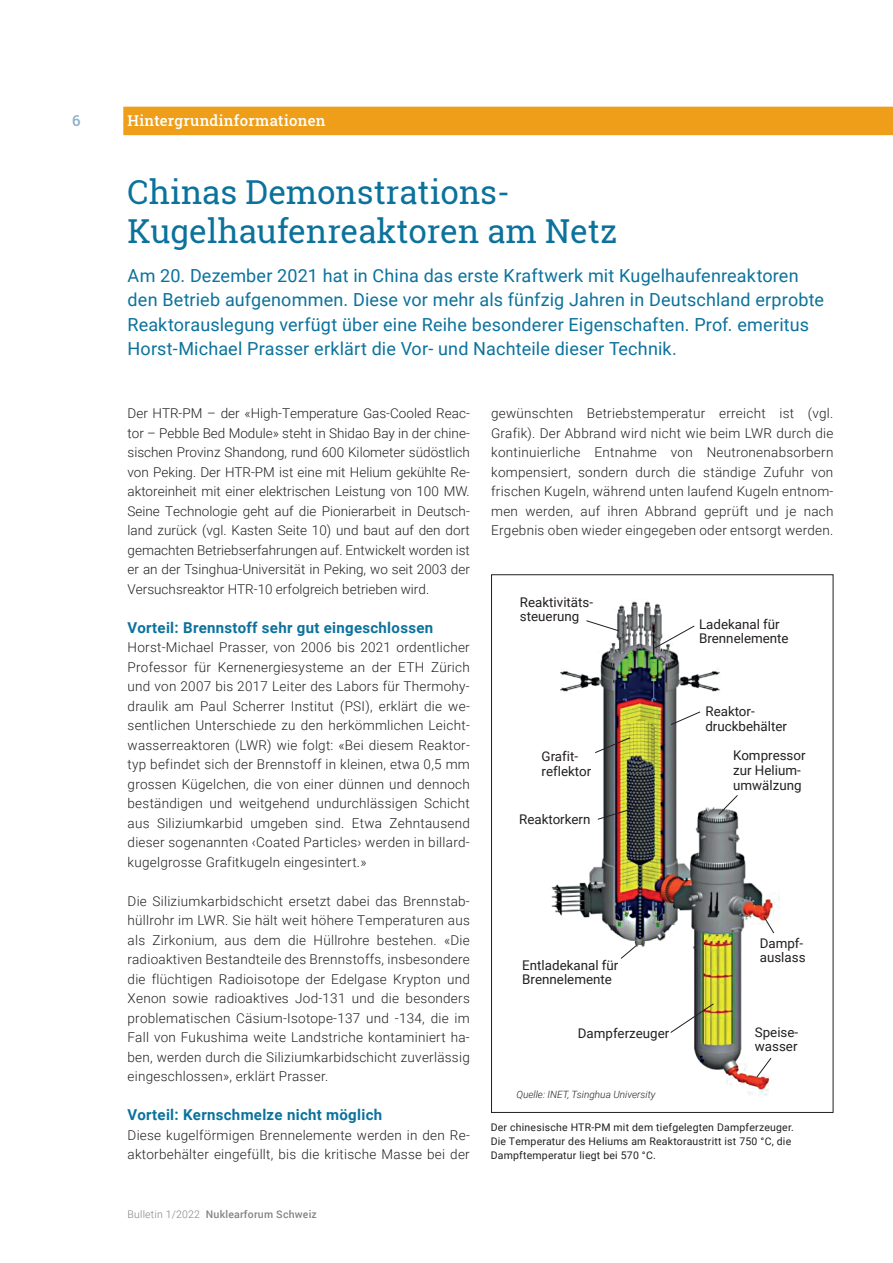
<style>
.page{position:relative;width:893px;height:1263px;background:#fff}
.page>*{position:absolute;margin:0;border:0;box-sizing:border-box;transform-origin:0 0}
.t1{font:33px/39px "Roboto Slab";color:#0b729c}
.t2{font:18px/24.3px "Roboto";letter-spacing:.01em;color:#0b729c}
.t3{font:700 15px "Roboto";letter-spacing:.02em;color:#0b729c}
.t4{font:500 15px "Roboto Slab";letter-spacing:.02em;color:#fff}
.t5{font:500 15px "Roboto Slab";color:#8cb1cd}
.t6{font:300 13.5px/19.5px "Roboto";letter-spacing:.02em;color:#231f20;text-align:justify}
.t7{font:13.35px/14.7px "Roboto";color:#231f20}
.t8{font:10.5px/14.2px "Roboto";letter-spacing:.02em;color:#231f20}
.t9{font:500 10.5px "Roboto";letter-spacing:.02em;color:#808285}
.t10{font:italic 300 10.05px "Roboto";color:#231f20}
.s1{font-weight:300}
</style>
<div class="page">
<img style="left:551px;top:601px;width:229px;height:495px">
<svg style="left:594px;top:736px;width:37px;height:18px"></svg>
<svg style="left:585px;top:619px;width:35px;height:13px"></svg>
<svg style="left:597px;top:806px;width:42px;height:14px"></svg>
<svg style="left:669px;top:1002px;width:46px;height:32px"></svg>
<svg style="left:619px;top:945px;width:18px;height:15px"></svg>
<svg style="left:653px;top:625px;width:43px;height:25px"></svg>
<svg style="left:670px;top:711px;width:31px;height:15px"></svg>
<svg style="left:717px;top:794px;width:22px;height:22px"></svg>
<svg style="left:762px;top:915px;width:13px;height:19px"></svg>
<svg style="left:755px;top:1057px;width:17px;height:21px"></svg>
<div style="left:123px;top:107px;width:770px;height:28px;background:#ee9e18"></div>
<p class="t5" style="left:72px;top:110px;width:10px">6</p>
<p class="t4" style="left:128px;top:110px;width:199px">Hintergrundinformationen</p>
<h1 class="t1" style="left:128px;top:172px;width:491px">Chinas Demonstrations-<br>Kugelhaufenreaktoren am Netz</h1>
<p class="t2" style="left:128px;top:263px;width:698px">Am 20. Dezember 2021 hat in China das erste Kraftwerk mit Kugelhaufenreaktoren den Betrieb aufgenommen. Diese vor mehr als fünfzig Jahren in Deutschland erprobte Reaktorauslegung verfügt über eine Reihe besonderer Eigenschaften. Prof. emeritus Horst-Michael Prasser erklärt die Vor- und Nachteile dieser Technik.</p>
<p class="t6" style="left:128px;top:403px;width:344px">Der HTR-PM – der «High-Temperature Gas-Cooled Reac&shy;tor – Pebble Bed Module» steht in Shidao Bay in der chine&shy;sischen Provinz Shandong, rund 600 Kilometer südöstlich von Peking. Der HTR-PM ist eine mit Helium gekühlte Re&shy;aktoreinheit mit einer elektrischen Leistung von 100 MW.<br>Seine Technologie geht auf die Pionierarbeit in Deutsch&shy;land zurück (vgl. Kasten Seite 10) und baut auf den dort gemachten Betriebserfahrungen auf. Entwickelt worden ist er an der Tsinghua-Universität in Peking, wo seit 2003 der Versuchsreaktor HTR-10 erfolgreich betrieben wird.</p>
<p class="t3" style="left:128px;top:617px;width:307px">Vorteil: Brennstoff sehr gut eingeschlossen</p>
<p class="t6" style="left:128px;top:637px;width:344px">Horst-Michael Prasser, von 2006 bis 2021 ordentlicher Professor für Kernenergiesysteme an der ETH Zürich und von 2007 bis 2017 Leiter des Labors für Thermohy&shy;draulik am Paul Scherrer Institut (PSI), erklärt die we&shy;sentlichen Unterschiede zu den herkömmlichen Leicht&shy;wasserreaktoren (LWR) wie folgt: «Bei diesem Reaktor&shy;typ befindet sich der Brennstoff in kleinen, etwa 0,5 mm grossen Kügelchen, die von einer dünnen und dennoch beständigen und weitgehend undurchlässigen Schicht aus Siliziumkarbid umgeben sind. Etwa Zehntausend dieser sogenannten ‹Coated Particles› werden in billard&shy;kugelgrosse Grafitkugeln eingesintert.»</p>
<p class="t6" style="left:128px;top:891px;width:344px">Die Siliziumkarbidschicht ersetzt dabei das Brennstab&shy;hüllrohr im LWR. Sie hält weit höhere Temperaturen aus als Zirkonium, aus dem die Hüllrohre bestehen. «Die radioaktiven Bestandteile des Brennstoffs, insbesondere die flüchtigen Radioisotope der Edelgase Krypton und Xenon sowie radioaktives Jod-131 und die besonders problematischen Cäsium-Isotope-137 und -134, die im Fall von Fukushima weite Landstriche kontaminiert ha&shy;ben, werden durch die Siliziumkarbidschicht zuverlässig eingeschlossen», erklärt Prasser.</p>
<p class="t3" style="left:128px;top:1104px;width:256px">Vorteil: Kernschmelze nicht möglich</p>
<p class="t6" style="left:128px;top:1125px;width:344px">Diese kugelförmigen Brennelemente werden in den Re&shy;aktorbehälter eingefüllt, bis die kritische Masse bei der</p>
<p class="t9" style="left:128px;top:1207px;width:191px"><span class="s1">Bulletin 1/2022</span> Nuklearforum Schweiz</p>
<p class="t6" style="left:491px;top:403px;width:344px">gewünschten Betriebstemperatur erreicht ist (vgl.<br>Grafik). Der Abbrand wird nicht wie beim LWR durch die kontinuierliche Entnahme von Neutronenabsorbern kompensiert, sondern durch die ständige Zufuhr von frischen Kugeln, während unten laufend Kugeln entnom&shy;men werden, auf ihren Abbrand geprüft und je nach Ergebnis oben wieder eingegeben oder entsorgt werden.</p>
<p class="t7" style="left:520px;top:594px;width:75px">Reaktivitäts&shy;steuerung</p>
<p class="t7" style="left:542px;top:748px;width:51px">Grafit&shy;reflektor</p>
<p class="t7" style="left:519px;top:811px;width:73px">Reaktorkern</p>
<p class="t7" style="left:699px;top:616px;width:91px">Ladekanal für<br>Brennelemente</p>
<p class="t7" style="left:705px;top:704px;width:83px">Reaktor&shy;druckbehälter</p>
<p class="t7" style="left:733px;top:748px;width:74px">Kompressor zur Helium&shy;umwälzung</p>
<p class="t7" style="left:522px;top:957px;width:98px">Entladekanal für<br>Brennelemente</p>
<p class="t7" style="left:578px;top:1025px;width:93px">Dampferzeuger</p>
<p class="t7" style="left:760px;top:935px;width:47px">Dampf&shy;auslass</p>
<p class="t7" style="left:755px;top:1024px;width:45px">Speise&shy;wasser</p>
<p class="t10" style="left:516px;top:1087px;width:141px">Quelle: INET, Tsinghua University</p>
<p class="t8" style="left:491px;top:1119px;width:305px">Der chinesische HTR-PM mit dem tiefgelegten Dampferzeuger.<br>Die Temperatur des Heliums am Reaktoraustritt ist 750 °C, die<br>Dampftemperatur liegt bei 570 °C.</p>
</div>
